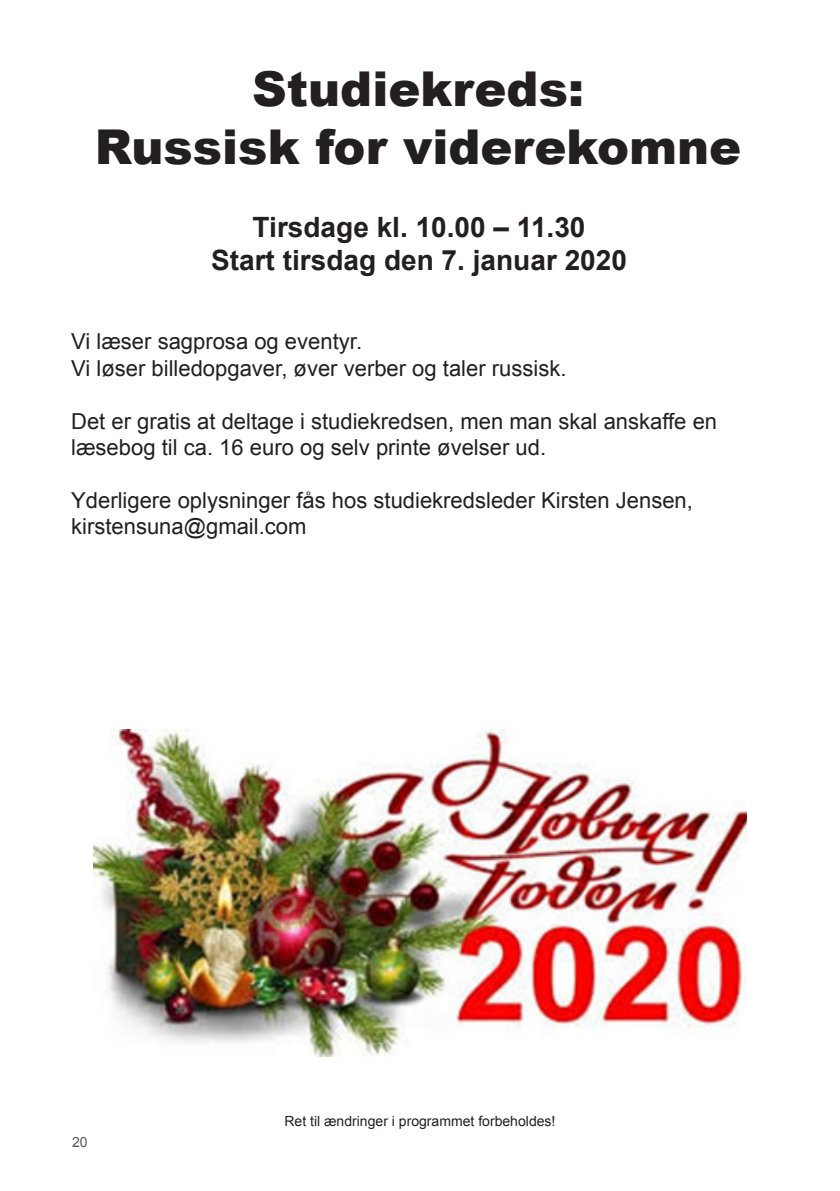
<style>
.page{position:relative;width:840px;height:1191px;background:#fff}
.page>*{position:absolute;margin:0;border:0;box-sizing:border-box;transform-origin:0 0}
.t1{font:900 48px "Arial";color:#231f20}
.t2{font:700 28px "Arial";color:#231f20}
.t3{font:22px "Arial";color:#231f20}
.t4{font:14px "Arial";color:#231f20}
.t5{font:14px "Arial";color:#57585a}
</style>
<div class="page">
<img style="left:93px;top:729px;width:653px;height:327px">
<p class="t1" style="left:252px;top:54px;width:333px">Studiekreds:</p>
<p class="t1" style="left:95px;top:112px;width:647px">Russisk for viderekomne</p>
<p class="t2" style="left:252px;top:208px;width:334px">Tirsdage kl. 10.00 – 11.30</p>
<p class="t2" style="left:211px;top:242px;width:417px">Start tirsdag den 7. januar 2020</p>
<p class="t3" style="left:71px;top:327px;width:292px">Vi læser sagprosa og eventyr.</p>
<p class="t3" style="left:71px;top:354px;width:496px">Vi løser billedopgaver, øver verber og taler russisk.</p>
<p class="t3" style="left:71px;top:406px;width:647px">Det er gratis at deltage i studiekredsen, men man skal anskaffe en</p>
<p class="t3" style="left:71px;top:433px;width:476px">læsebog til ca. 16 euro og selv printe øvelser ud.</p>
<p class="t3" style="left:71px;top:486px;width:623px">Yderligere oplysninger fås hos studiekredsleder Kirsten Jensen,</p>
<p class="t3" style="left:71px;top:512px;width:237px">kirstensuna@gmail.com</p>
<p class="t5" style="left:72px;top:1133px;width:17px">20</p>
<p class="t4" style="left:284px;top:1112px;width:272px">Ret til ændringer i programmet forbeholdes!</p>
</div>
